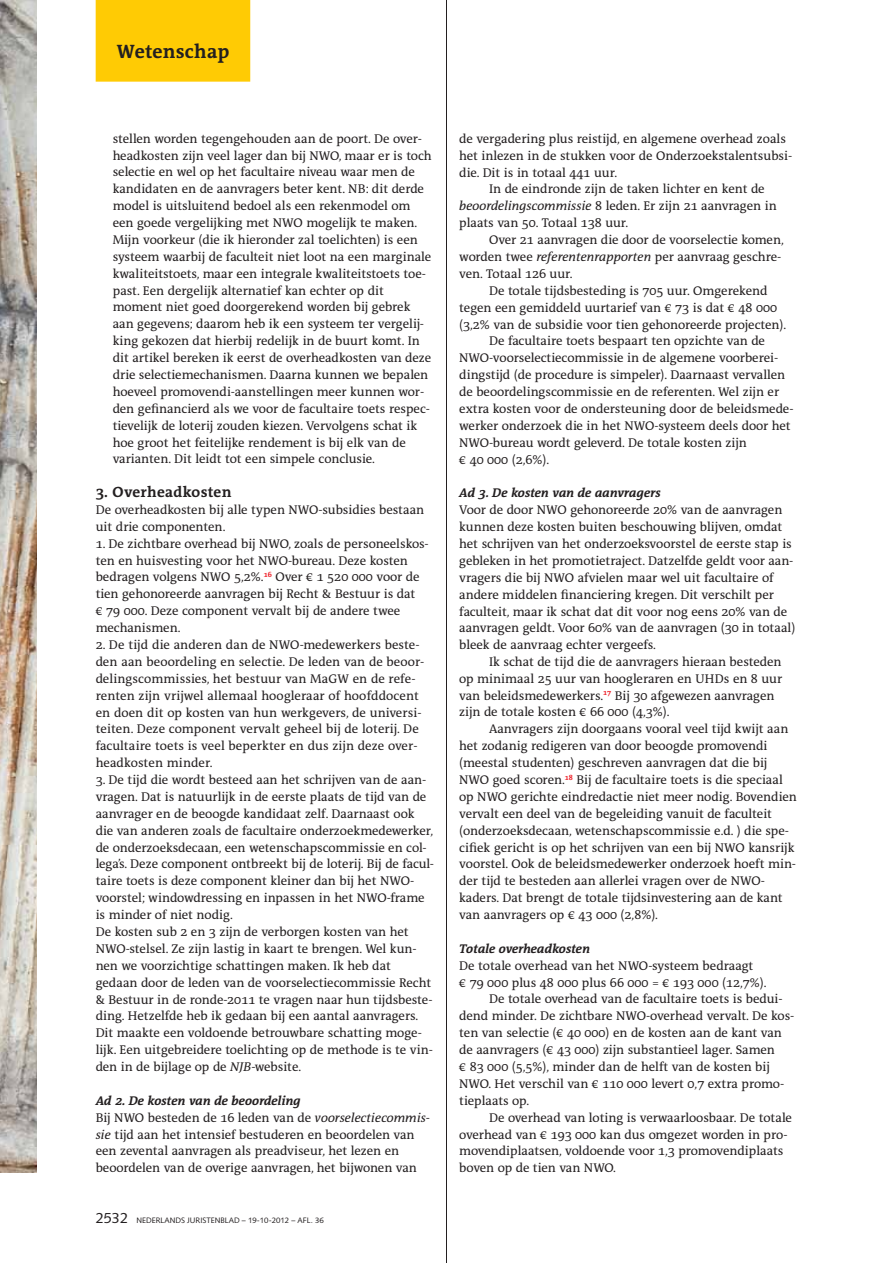
<style>
.page{position:relative;width:893px;height:1263px;background:#fff}
.page>*{position:absolute;margin:0;border:0;box-sizing:border-box;transform-origin:0 0}
.t1{font:700 19.5px "The Antiqua Sun OT";letter-spacing:.01em;color:#231f20}
.t2{font:700 15px "The Antiqua Sun OT";letter-spacing:.025em;color:#231f20}
.t3{font:12.75px/17px "The Antiqua Sun OT";color:#231f20}
.t4{font:italic 700 12.75px "The Antiqua Sun OT";color:#231f20}
.t5{font:12.75px "The Antiqua Sun OT";letter-spacing:-.02em;color:#231f20}
.t6{font:7.8px "Syntax LT Std";color:#231f20}
.s1{font-style:italic}
.s2{font-weight:700;font-style:italic}
.s3{font-size:14.7px}
</style>
<div class="page">
<hr style="left:446px;top:0;width:1px;height:1263px;background:#231f20">
<img style="left:0;top:0;width:36px;height:1173px">
<div style="left:96px;top:0;width:154px;height:82px;background:#ffcb04"></div>
<p class="t1" style="left:117px;top:40px;width:114px">Wetenschap</p>
<p class="t3" style="left:113px;top:130px;width:321px">stellen worden tegengehouden aan de poort. De over&shy;headkosten zijn veel lager dan bij NWO, maar er is toch selectie en wel op het facultaire niveau waar men de kandidaten en de aanvragers beter kent. NB: dit derde model is uitsluitend bedoel als een rekenmodel om een goede vergelijking met NWO mogelijk te maken.<br>Mijn voorkeur (die ik hieronder zal toelichten) is een systeem waarbij de faculteit niet loot na een marginale kwaliteitstoets, maar een integrale kwaliteitstoets toe&shy;past. Een dergelijk alternatief kan echter op dit moment niet goed doorgerekend worden bij gebrek aan gegevens; daarom heb ik een systeem ter vergelij&shy;king gekozen dat hierbij redelijk in de buurt komt. In dit artikel bereken ik eerst de overheadkosten van deze drie selectiemechanismen. Daarna kunnen we bepalen hoeveel promovendi-aanstellingen meer kunnen wor&shy;den gefinancierd als we voor de facultaire toets respec&shy;tievelijk de loterij zouden kiezen. Vervolgens schat ik hoe groot het feitelijke rendement is bij elk van de varianten. Dit leidt tot een simpele conclusie.</p>
<p class="t2" style="left:96px;top:483px;width:137px">3. Overheadkosten</p>
<p class="t3" style="left:96px;top:502px;width:330px">De overheadkosten bij alle typen NWO-subsidies bestaan uit drie componenten.</p>
<p class="t3" style="left:96px;top:535px;width:334px">1. De zichtbare overhead bij NWO, zoals de personeelskos&shy;ten en huisvesting voor het NWO-bureau. Deze kosten bedragen volgens NWO 5,2%.<sup>16</sup> Over € 1 520 000 voor de tien gehonoreerde aanvragen bij Recht &amp; Bestuur is dat<br>€ 79 000. Deze component vervalt bij de andere twee mechanismen.</p>
<p class="t3" style="left:96px;top:637px;width:330px">2. De tijd die anderen dan de NWO-medewerkers beste&shy;den aan beoordeling en selectie. De leden van de beoor&shy;delingscommissies, het bestuur van MaGW en de refe&shy;renten zijn vrijwel allemaal hoogleraar of hoofddocent en doen dit op kosten van hun werkgevers, de universi&shy;teiten. Deze component vervalt geheel bij de loterij. De facultaire toets is veel beperkter en dus zijn deze over&shy;headkosten minder.</p>
<p class="t3" style="left:96px;top:772px;width:339px">3. De tijd die wordt besteed aan het schrijven van de aan&shy;vragen. Dat is natuurlijk in de eerste plaats de tijd van de aanvrager en de beoogde kandidaat zelf. Daarnaast ook die van anderen zoals de facultaire onderzoekmedewerker, de onderzoeksdecaan, een wetenschapscommissie en col&shy;lega’s. Deze component ontbreekt bij de loterij. Bij de facul&shy;taire toets is deze component kleiner dan bij het NWO&shy;voorstel; windowdressing en inpassen in het NWO-frame is minder of niet nodig.<br>De kosten sub 2 en 3 zijn de verborgen kosten van het NWO-stelsel. Ze zijn lastig in kaart te brengen. Wel kun&shy;nen we voorzichtige schattingen maken. Ik heb dat gedaan door de leden van de voorselectiecommissie Recht &amp; Bestuur in de ronde-2011 te vragen naar hun tijdsbeste&shy;ding. Hetzelfde heb ik gedaan bij een aantal aanvragers.<br>Dit maakte een voldoende betrouwbare schatting moge&shy;lijk. Een uitgebreidere toelichting op de methode is te vin&shy;den in de bijlage op de <span class="s1">NJB</span>-website.</p>
<p class="t3" style="left:96px;top:1092px;width:335px"><span class="s2">Ad 2. De kosten van de beoordeling<br></span>Bij NWO besteden de 16 leden van de <span class="s1">voorselectiecommis&shy;sie</span> tijd aan het intensief bestuderen en beoordelen van een zevental aanvragen als preadviseur, het lezen en beoordelen van de overige aanvragen, het bijwonen van</p>
<p class="t6" style="left:96px;top:1216px;width:230px"><span class="s3">2532</span> NEDERLANDS JURISTENBLAD – 19-10-2012 – AFL. 36</p>
<p class="t3" style="left:459px;top:131px;width:328px">de vergadering plus reistijd, en algemene overhead zoals</p>
<p class="t3" style="left:459px;top:148px;width:334px">het inlezen in de stukken voor de Onderzoekstalentsubsi-</p>
<p class="t3" style="left:459px;top:164px;width:159px">die. Dit is in totaal 441 uur.</p>
<p class="t3" style="left:489px;top:181px;width:277px">In de eindronde zijn de taken lichter en kent de</p>
<p class="t3" style="left:459px;top:198px;width:319px"><span class="s1">beoordelingscommissie</span> 8 leden. Er zijn 21 aanvragen in</p>
<p class="t3" style="left:459px;top:215px;width:171px">plaats van 50. Totaal 138 uur.</p>
<p class="t3" style="left:489px;top:232px;width:296px">Over 21 aanvragen die door de voorselectie komen,</p>
<p class="t3" style="left:459px;top:249px;width:323px">worden twee <span class="s1">referentenrapporten</span> per aanvraag geschre-</p>
<p class="t3" style="left:459px;top:266px;width:115px">ven. Totaal 126 uur.</p>
<p class="t3" style="left:489px;top:283px;width:280px">De totale tijdsbesteding is 705 uur. Omgerekend</p>
<p class="t3" style="left:459px;top:299px;width:319px">tegen een gemiddeld uurtarief van € 73 is dat € 48 000</p>
<p class="t3" style="left:459px;top:316px;width:328px">(3,2% van de subsidie voor tien gehonoreerde projecten).</p>
<p class="t3" style="left:489px;top:333px;width:277px">De facultaire toets bespaart ten opzichte van de</p>
<p class="t3" style="left:459px;top:350px;width:320px">NWO-voorselectiecommissie in de algemene voorberei-</p>
<p class="t3" style="left:459px;top:367px;width:328px">dingstijd (de procedure is simpeler). Daarnaast vervallen</p>
<p class="t3" style="left:459px;top:384px;width:321px">de beoordelingscommissie en de referenten. Wel zijn er</p>
<p class="t3" style="left:459px;top:401px;width:335px">extra kosten voor de ondersteuning door de beleidsmede-</p>
<p class="t3" style="left:459px;top:418px;width:333px">werker onderzoek die in het NWO-systeem deels door het</p>
<p class="t3" style="left:459px;top:434px;width:289px">NWO-bureau wordt geleverd. De totale kosten zijn</p>
<p class="t3" style="left:459px;top:451px;width:92px">€ 40 000 (2,6%).</p>
<p class="t4" style="left:459px;top:487px;width:203px">Ad 3. De kosten van de aanvragers</p>
<p class="t3" style="left:459px;top:502px;width:325px">Voor de door NWO gehonoreerde 20% van de aanvragen</p>
<p class="t3" style="left:459px;top:519px;width:325px">kunnen deze kosten buiten beschouwing blijven, omdat</p>
<p class="t3" style="left:459px;top:536px;width:334px">het schrijven van het onderzoeksvoorstel de eerste stap is</p>
<p class="t3" style="left:459px;top:553px;width:335px">gebleken in het promotietraject. Datzelfde geldt voor aan-</p>
<p class="t3" style="left:459px;top:570px;width:316px">vragers die bij NWO afvielen maar wel uit facultaire of</p>
<p class="t3" style="left:459px;top:586px;width:316px">andere middelen financiering kregen. Dit verschilt per</p>
<p class="t3" style="left:459px;top:603px;width:329px">faculteit, maar ik schat dat dit voor nog eens 20% van de</p>
<p class="t3" style="left:459px;top:620px;width:338px">aanvragen geldt. Voor 60% van de aanvragen (30 in totaal)</p>
<p class="t3" style="left:459px;top:637px;width:198px">bleek de aanvraag echter vergeefs.</p>
<p class="t3" style="left:489px;top:654px;width:294px">Ik schat de tijd die de aanvragers hieraan besteden</p>
<p class="t3" style="left:459px;top:671px;width:324px">op minimaal 25 uur van hoogleraren en UHDs en 8 uur</p>
<p class="t3" style="left:459px;top:687px;width:317px">van beleidsmedewerkers.<sup>17</sup> Bij 30 afgewezen aanvragen</p>
<p class="t3" style="left:459px;top:704px;width:212px">zijn de totale kosten € 66 000 (4,3%).</p>
<p class="t3" style="left:489px;top:721px;width:301px">Aanvragers zijn doorgaans vooral veel tijd kwijt aan</p>
<p class="t3" style="left:459px;top:738px;width:310px">het zodanig redigeren van door beoogde promovendi</p>
<p class="t3" style="left:459px;top:755px;width:310px">(meestal studenten) geschreven aanvragen dat die bij</p>
<p class="t3" style="left:459px;top:772px;width:325px">NWO goed scoren.<sup>18</sup> Bij de facultaire toets is die speciaal</p>
<p class="t3" style="left:459px;top:789px;width:339px">op NWO gerichte eindredactie niet meer nodig. Bovendien</p>
<p class="t3" style="left:459px;top:805px;width:314px">vervalt een deel van de begeleiding vanuit de faculteit</p>
<p class="t3" style="left:459px;top:822px;width:331px">(onderzoeksdecaan, wetenschapscommissie e.d. ) die spe-</p>
<p class="t3" style="left:459px;top:839px;width:337px">cifiek gericht is op het schrijven van een bij NWO kansrijk</p>
<p class="t3" style="left:459px;top:856px;width:338px">voorstel. Ook de beleidsmedewerker onderzoek hoeft min-</p>
<p class="t3" style="left:459px;top:873px;width:307px">der tijd te besteden aan allerlei vragen over de NWO-</p>
<p class="t3" style="left:459px;top:890px;width:325px">kaders. Dat brengt de totale tijdsinvestering aan de kant</p>
<p class="t3" style="left:459px;top:907px;width:200px">van aanvragers op € 43 000 (2,8%).</p>
<p class="t4" style="left:459px;top:942px;width:132px">Totale overheadkosten</p>
<p class="t3" style="left:459px;top:957px;width:296px">De totale overhead van het NWO-systeem bedraagt</p>
<p class="t3" style="left:459px;top:974px;width:309px">€ 79 000 plus 48 000 plus 66 000 = € 193 000 (12,7%).</p>
<p class="t3" style="left:489px;top:991px;width:295px">De totale overhead van de facultaire toets is bedui-</p>
<p class="t3" style="left:459px;top:1008px;width:336px">dend minder. De zichtbare NWO-overhead vervalt. De kos-</p>
<p class="t3" style="left:459px;top:1025px;width:324px">ten van selectie (€ 40 000) en de kosten aan de kant van</p>
<p class="t3" style="left:459px;top:1042px;width:317px">de aanvragers (€ 43 000) zijn substantieel lager. Samen</p>
<p class="t3" style="left:459px;top:1059px;width:312px">€ 83 000 (5,5%), minder dan de helft van de kosten bij</p>
<p class="t3" style="left:459px;top:1076px;width:326px">NWO. Het verschil van € 110 000 levert 0,7 extra promo-</p>
<p class="t3" style="left:459px;top:1092px;width:72px">tieplaats op.</p>
<p class="t3" style="left:489px;top:1109px;width:304px">De overhead van loting is verwaarloosbaar. De totale</p>
<p class="t3" style="left:459px;top:1126px;width:329px">overhead van € 193 000 kan dus omgezet worden in pro-</p>
<p class="t3" style="left:459px;top:1143px;width:326px">movendiplaatsen, voldoende voor 1,3 promovendiplaats</p>
<p class="t5" style="left:459px;top:1162px;width:158px">boven op de tien van NWO.</p>
</div>
